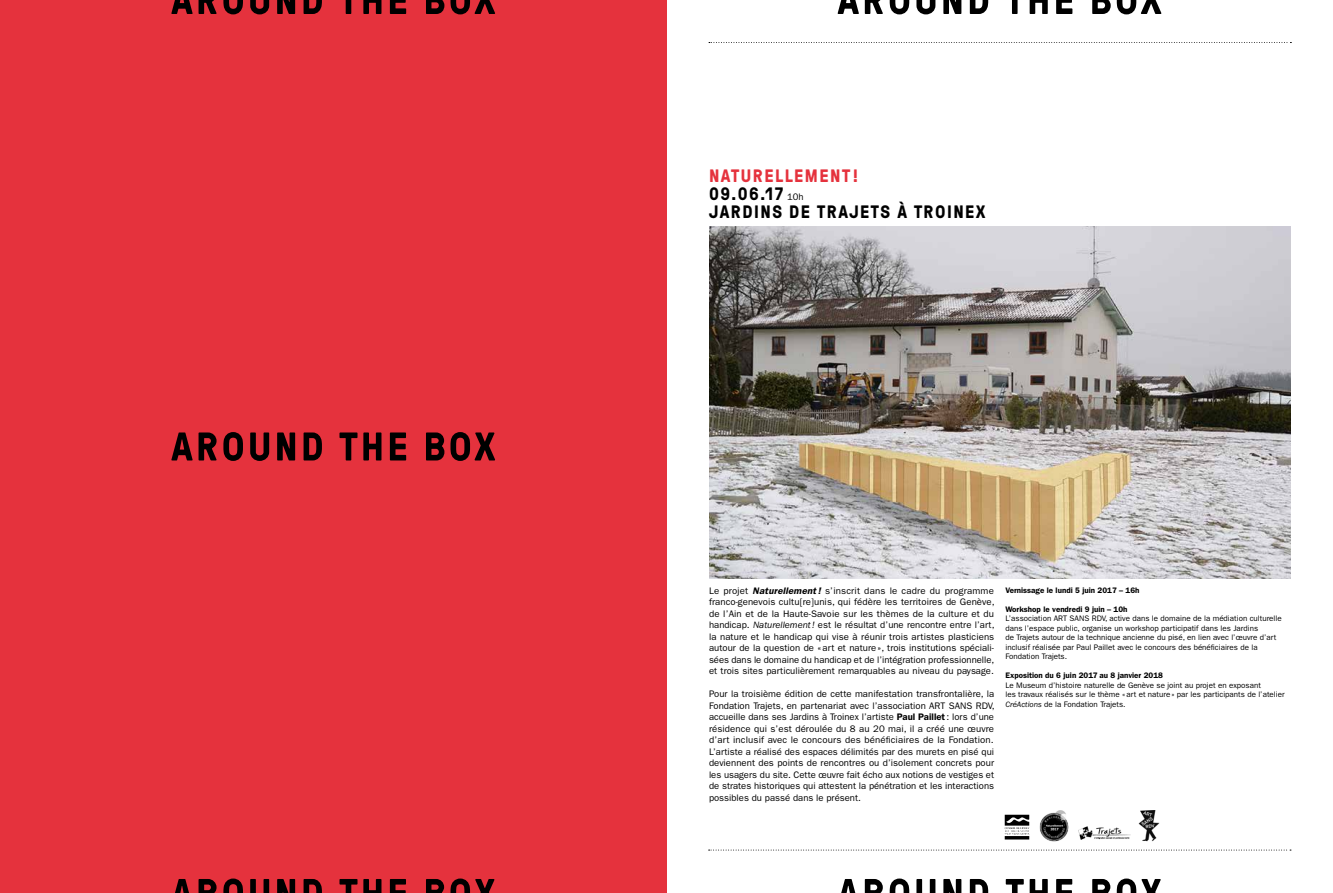
<style>
.page{position:relative;width:1333px;height:893px;background:#fff}
.page>*{position:absolute;margin:0;border:0;box-sizing:border-box;transform-origin:0 0}
.t1{font:700 18px/18px "GT Pressura";letter-spacing:.08em;color:#000}
.t2{font:9.5px/11.5px "Franklin Gothic";color:#000;text-align:justify}
.t3{font:8px/9.5px "Franklin Gothic";color:#000}
.t4{font:600 8px "Franklin Gothic";color:#000}
.s1{color:#e5323d}
.s2{font-family:"Franklin Gothic";font-weight:400;font-size:9.5px}
.s3{font-weight:600;font-style:italic}
.s4{font-style:italic}
.s5{font-weight:600}
</style>
<div class="page">
<hr style="left:666px;top:0;width:1px;height:893px;background:#000">
<svg style="left:709px;top:42px;width:582px;height:1px"></svg>
<svg style="left:708px;top:850px;width:582px;height:1px"></svg>
<div style="left:0;top:0;width:666px;height:893px;background:#e5323d"></div>
<svg style="left:837px;top:0;width:324px;height:14px"></svg>
<svg style="left:841px;top:878px;width:320px;height:15px"></svg>
<svg style="left:171px;top:0;width:324px;height:14px"></svg>
<svg style="left:175px;top:878px;width:320px;height:15px"></svg>
<img style="left:709px;top:227px;width:581px;height:351px">
<svg style="left:171px;top:432px;width:324px;height:29px"></svg>
<img style="left:1004px;top:814px;width:26px;height:26px">
<img style="left:1039px;top:810px;width:30px;height:32px">
<img style="left:1138px;top:811px;width:21px;height:31px">
<img style="left:1078px;top:826px;width:51px;height:14px">
<h1 class="t1" style="left:709px;top:166px;width:278px"><span class="s1">NATURELLEMENT!<br></span>09.06.17 <span class="s2">10h<br></span>JARDINS DE TRAJETS À TROINEX</h1>
<p class="t2" style="left:709px;top:585px;width:287px">Le projet <span class="s3">Naturellement!</span> s’inscrit dans le cadre du programme franco-genevois cultu[re]unis, qui fédère les territoires de Genève, de l’Ain et de la Haute-Savoie sur les thèmes de la culture et du handicap. <span class="s4">Naturellement!</span> est le résultat d’une rencontre entre l’art, la nature et le handicap qui vise à réunir trois artistes plasticiens autour de la question de « art et nature», trois institutions spéciali&shy;sées dans le domaine du handicap et de l’intégration professionnelle, et trois sites particulièrement remarquables au niveau du paysage.</p>
<p class="t2" style="left:709px;top:688px;width:287px">Pour la troisième édition de cette manifestation transfrontalière, la Fondation Trajets, en partenariat avec l’association ART SANS RDV, accueille dans ses Jardins à Troinex l’artiste <span class="s5">Paul Paillet</span>: lors d’une résidence qui s’est déroulée du 8 au 20 mai, il a créé une œuvre d’art inclusif avec le concours des bénéficiaires de la Fondation.<br>L’artiste a réalisé des espaces délimités par des murets en pisé qui deviennent des points de rencontres ou d’isolement concrets pour les usagers du site. Cette œuvre fait écho aux notions de vestiges et de strates historiques qui attestent la pénétration et les interactions possibles du passé dans le présent.</p>
<p class="t4" style="left:1005px;top:585px;width:136px">Vernissage le lundi 5 juin 2017 – 16h</p>
<p class="t4" style="left:1005px;top:604px;width:124px">Workshop le vendredi 9 juin – 10h</p>
<p class="t3" style="left:1005px;top:614px;width:278px">L’association ART SANS RDV, active dans le domaine de la médiation culturelle dans l’espace public, organise un workshop participatif dans les Jardins<br>de Trajets autour de la technique ancienne du pisé, en lien avec l’œuvre d’art inclusif réalisée par Paul Paillet avec le concours des bénéficiaires de la Fondation Trajets.</p>
<p class="t4" style="left:1005px;top:671px;width:159px">Exposition du 6 juin 2017 au 8 janvier 2018</p>
<p class="t3" style="left:1005px;top:680px;width:281px">Le Museum d’histoire naturelle de Genève se joint au projet en exposant<br>les travaux réalisés sur le thème «art et nature» par les participants de l’atelier<br><span class="s4">CréActions</span> de la Fondation Trajets.</p>
</div>
